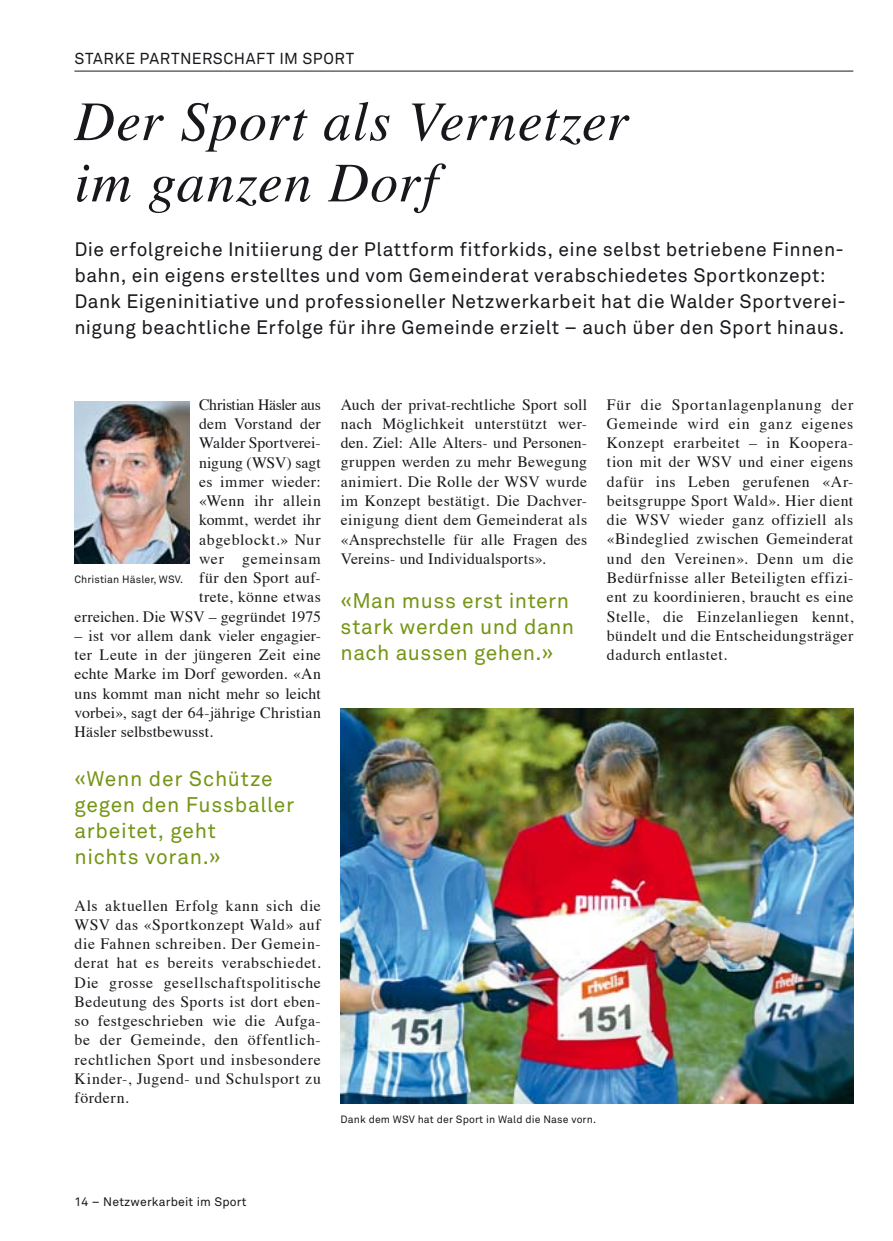
<style>
.page{position:relative;width:893px;height:1241px;background:#fff}
.page>*{position:absolute;margin:0;border:0;box-sizing:border-box;transform-origin:0 0}
.t1{font:italic 56px/61.2px "Times";letter-spacing:.02em;color:#1a171c}
.t2{font:21px/26.2px "Akkurat Office";letter-spacing:.03em;color:#749513}
.t3{font:19.25px/26.2px "Akkurat Office";letter-spacing:.025em;color:#1a171c}
.t4{font:15.75px/19.2px "Times";letter-spacing:.025em;color:#1a171c;text-align:justify}
.t5{font:15.75px "Akkurat Office";letter-spacing:.035em;color:#1a171c}
.t6{font:12.25px "Akkurat Office";letter-spacing:.015em;color:#1a171c}
.t7{font:10.5px "Akkurat Office";letter-spacing:.01em;color:#1a171c}
</style>
<div class="page">
<hr style="left:74px;top:71px;width:779px;height:1px;background:#1a171c">
<img style="left:74px;top:401px;width:115px;height:162px">
<img style="left:341px;top:708px;width:512px;height:395px">
<p class="t5" style="left:74px;top:53px;width:281px">STARKE PARTNERSCHAFT IM SPORT</p>
<h1 class="t1" style="left:74px;top:95px;width:556px">Der Sport als Vernetzer im ganzen Dorf</h1>
<p class="t3" style="left:74px;top:237px;width:773px">Die erfolgreiche Initiierung der Plattform fitforkids, eine selbst betriebene Finnen&shy;bahn, ein eigens erstelltes und vom Gemeinderat verabschiedetes Sportkonzept:<br>Dank Eigeninitiative und professioneller Netzwerkarbeit hat die Walder Sportverei&shy;nigung beachtliche Erfolge für ihre Gemeinde erzielt – auch über den Sport hinaus.</p>
<p class="t4" style="left:74px;top:396px;width:248px;text-align:right">Christian Häsler aus<br>dem Vorstand der<br>Walder Sportverei-<br>nigung (WSV) sagt<br>es immer wieder:<br>«Wenn ihr allein<br>kommt, werdet ihr<br>abgeblockt.» Nur<br>wer gemeinsam<br>für den Sport auf-<br>trete, könne etwas<br>erreichen. Die WSV – gegründet 1975</p>
<p class="t4" style="left:74px;top:627px;width:248px">– ist vor allem dank vieler engagier&shy;ter Leute in der jüngeren Zeit eine echte Marke im Dorf geworden. «An uns kommt man nicht mehr so leicht vorbei», sagt der 64-jährige Christian Häsler selbstbewusst.</p>
<p class="t7" style="left:74px;top:575px;width:110px">Christian Häsler, WSV.</p>
<h2 class="t2" style="left:74px;top:767px;width:221px">«Wenn der Schütze gegen den Fussballer arbeitet, geht<br>nichts voran.»</h2>
<p class="t4" style="left:74px;top:896px;width:248px">Als aktuellen Erfolg kann sich die WSV das «Sportkonzept Wald» auf die Fahnen schreiben. Der Gemein&shy;derat hat es bereits verabschiedet.<br>Die grosse gesellschaftspolitische Bedeutung des Sports ist dort eben&shy;so festgeschrieben wie die Aufga&shy;be der Gemeinde, den öffentlich&shy;rechtlichen Sport und insbesondere Kinder-, Jugend- und Schulsport zu fördern.</p>
<p class="t4" style="left:341px;top:396px;width:248px">Auch der privat-rechtliche Sport soll nach Möglichkeit unterstützt wer&shy;den. Ziel: Alle Alters- und Personen&shy;gruppen werden zu mehr Bewegung animiert. Die Rolle der WSV wurde im Konzept bestätigt. Die Dachver&shy;einigung dient dem Gemeinderat als «Ansprechstelle für alle Fragen des Vereins- und Individualsports».</p>
<p class="t4" style="left:607px;top:396px;width:248px">Für die Sportanlagenplanung der Gemeinde wird ein ganz eigenes Konzept erarbeitet – in Koopera&shy;tion mit der WSV und einer eigens dafür ins Leben gerufenen «Ar&shy;beitsgruppe Sport Wald». Hier dient die WSV wieder ganz offiziell als «Bindeglied zwischen Gemeinderat und den Vereinen». Denn um die Bedürfnisse aller Beteiligten effizi&shy;ent zu koordinieren, braucht es eine Stelle, die Einzelanliegen kennt, bündelt und die Entscheidungsträger dadurch entlastet.</p>
<h2 class="t2" style="left:341px;top:589px;width:235px">«Man muss erst intern stark werden und dann nach aussen gehen.»</h2>
<p class="t7" style="left:341px;top:1114px;width:257px">Dank dem WSV hat der Sport in Wald die Nase vorn.</p>
<p class="t6" style="left:74px;top:1196px;width:174px">14 – Netzwerkarbeit im Sport</p>
</div>
